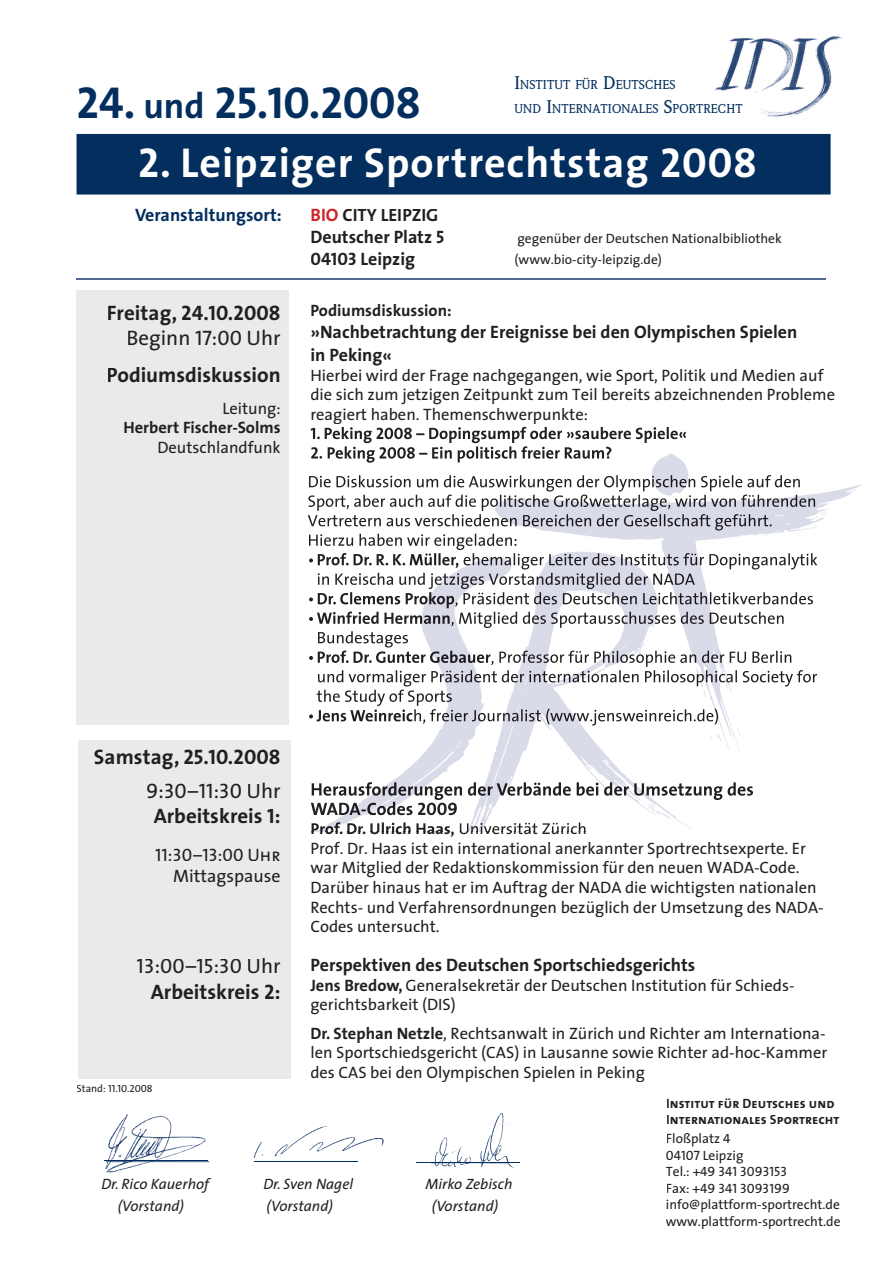
<style>
.page{position:relative;width:893px;height:1263px;background:#fff}
.page>*{position:absolute;margin:0;border:0;box-sizing:border-box;transform-origin:0 0}
.t1{font:45px "The Sans Bold Caps";color:#032e5d}
.t2{font:700 42px "The Sans";letter-spacing:.025em;color:#fff}
.t3{font:700 21px/37.2px "The Sans";color:#231f20;text-align:right}
.t4{font:21px "The Sans Bold Caps";letter-spacing:.005em;color:#231f20}
.t5{font:21px "The Sans Caps";color:#231f20}
.t6{font:700 18px/21.6px "The Sans";color:#231f20}
.t7{font:700 18px "The Sans";color:#032e5d}
.t8{font:18px "The Sans Caps";color:#231f20}
.t9{font:18px "The Sans";color:#231f20}
.t10{font:16.5px/19.5px "The Sans";color:#231f20}
.t11{font:700 16.5px "The Sans";color:#231f20}
.t12{font:italic 15px "The Sans";color:#231f20}
.t13{font:13.5px/16.5px "The Sans";color:#231f20}
.t14{font:13.5px/16.5px "The Sans Bold Caps";letter-spacing:.005em;color:#231f20}
.t15{font:13.5px/16.5px "The Sans Caps";color:#231f20}
.t16{font:500 12.6px/24px "Weidemann";letter-spacing:.005em;color:#032e5d}
.t17{font:10.5px "The Sans Caps";color:#231f20}
.s1{font-size:18px}
.s2{font-family:"The Sans";font-weight:700;font-size:36px}
.s3{font-family:"The Sans Bold Caps";font-weight:400}
.s4{font-family:"The Sans";font-weight:700}
.s5{font-weight:400}
.s6{font-family:"The Sans Caps";font-weight:400}
.s7{color:#d1232a}
.s8{font-family:"The Sans"}
.s9{font-weight:700}
.s10{font-family:"The Sans Caps"}
</style>
<div class="page">
<div style="left:78px;top:740px;width:213px;height:339px;background:#e9eaeb"></div>
<div style="left:77px;top:290px;width:212px;height:434px;background:#e9eaeb"></div>
<img style="left:307px;top:426px;width:555px;height:405px">
<img style="left:714px;top:36px;width:129px;height:81px">
<img style="left:309px;top:475px;width:492px;height:16px">
<img style="left:308px;top:495px;width:508px;height:16px">
<img style="left:308px;top:514px;width:465px;height:16px">
<img style="left:309px;top:534px;width:207px;height:16px">
<svg style="left:309px;top:558px;width:4px;height:4px"></svg>
<img style="left:318px;top:553px;width:141px;height:16px">
<img style="left:459px;top:553px;width:366px;height:16px">
<img style="left:308px;top:573px;width:387px;height:16px">
<svg style="left:309px;top:597px;width:4px;height:4px"></svg>
<img style="left:318px;top:592px;width:495px;height:16px">
<img style="left:455px;top:592px;width:358px;height:15px">
<svg style="left:309px;top:617px;width:4px;height:4px"></svg>
<img style="left:317px;top:612px;width:133px;height:12px">
<img style="left:451px;top:612px;width:334px;height:16px">
<img style="left:308px;top:631px;width:101px;height:16px">
<svg style="left:309px;top:656px;width:6px;height:7px"></svg>
<img style="left:318px;top:651px;width:172px;height:12px">
<img style="left:491px;top:651px;width:302px;height:16px">
<img style="left:308px;top:670px;width:509px;height:16px">
<img style="left:308px;top:690px;width:145px;height:16px">
<svg style="left:309px;top:714px;width:4px;height:4px"></svg>
<img style="left:317px;top:709px;width:95px;height:12px">
<img style="left:414px;top:709px;width:304px;height:16px">
<svg style="left:311px;top:428px;width:9px;height:11px"></svg>
<img style="left:325px;top:427px;width:47px;height:16px">
<img style="left:377px;top:428px;width:17px;height:11px">
<img style="left:394px;top:428px;width:18px;height:11px">
<img style="left:413px;top:427px;width:273px;height:16px">
<svg style="left:311px;top:447px;width:11px;height:12px"></svg>
<img style="left:323px;top:446px;width:52px;height:17px">
<img style="left:380px;top:447px;width:35px;height:12px">
<img style="left:416px;top:446px;width:195px;height:16px">
<div style="left:77px;top:134px;width:754px;height:61px;background:#032e5d"></div>
<img style="left:312px;top:783px;width:45px;height:13px">
<img style="left:359px;top:782px;width:395px;height:18px">
<img style="left:311px;top:802px;width:102px;height:13px">
<img style="left:418px;top:803px;width:39px;height:12px">
<img style="left:312px;top:822px;width:142px;height:9px">
<img style="left:460px;top:822px;width:127px;height:9px">
<img style="left:104px;top:1114px;width:106px;height:59px">
<img style="left:254px;top:1126px;width:130px;height:32px">
<img style="left:431px;top:1113px;width:83px;height:55px">
<hr style="left:254px;top:1161px;width:104px;height:1px;background:#032e5d">
<hr style="left:77px;top:278px;width:749px;height:1px;background:#536890">
<hr style="left:416px;top:1162px;width:104px;height:1px;background:#032e5d">
<hr style="left:105px;top:1160px;width:103px;height:1px;background:#032e5d">
<p class="t16" style="left:514px;top:72px;width:230px"><span class="s1">I</span>NSTITUT FÜR <span class="s1">D</span>EUTSCHES<br>UND <span class="s1">I</span>NTERNATIONALES <span class="s1">S</span>PORTRECHT</p>
<h1 class="t1" style="left:77px;top:65px;width:346px">24. <span class="s2">und</span> 25.10.2008</h1>
<h2 class="t2" style="left:138px;top:128px;width:620px"><span class="s3">2.</span> Leipziger Sportrechtstag <span class="s3">2008</span></h2>
<p class="t7" style="left:135px;top:200px;width:148px">Veranstaltungsort:</p>
<p class="t4" style="left:107px;top:295px;width:175px"><span class="s4">Freitag,</span> 24.10.2008</p>
<p class="t3" style="left:107px;top:319px;width:176px"><span class="s5">Beginn</span> <span class="s6">17:00</span> <span class="s5">Uhr<br></span>Podiumsdiskussion</p>
<p class="t10" style="left:222px;top:398px;width:60px">Leitung:</p>
<p class="t11" style="left:123px;top:414px;width:159px">Herbert Fischer-Solms</p>
<p class="t10" style="left:157px;top:437px;width:125px">Deutschlandfunk</p>
<p class="t6" style="left:310px;top:204px;width:135px"><span class="s7">BIO</span> CITY LEIPZIG<br>Deutscher Platz <span class="s3">5<br>04103</span> Leipzig</p>
<p class="t13" style="left:517px;top:229px;width:266px">gegenüber der Deutschen Nationalbibliothek</p>
<p class="t13" style="left:514px;top:251px;width:149px">(www.bio-city-leipzig.de)</p>
<p class="t11" style="left:310px;top:297px;width:143px">Podiumsdiskussion:</p>
<p class="t6" style="left:310px;top:319px;width:488px;line-height:23.4px">»Nachbetrachtung der Ereignisse bei den Olympischen Spielen in Peking«</p>
<p class="t10" style="left:310px;top:365px;width:526px">Hierbei wird der Frage nachgegangen, wie Sport, Politik und Medien auf die sich zum jetzigen Zeitpunkt zum Teil bereits abzeichnenden Probleme reagiert haben. Themenschwerpunkte:</p>
<p class="t4" style="left:94px;top:739px;width:188px"><span class="s4">Samstag,</span> 25.10.2008</p>
<p class="t5" style="left:146px;top:774px;width:136px">9:30–11:30 <span class="s8">Uhr</span></p>
<p class="t3" style="left:154px;top:797px;width:128px">Arbeitskreis <span class="s3">1:</span></p>
<p class="t8" style="left:155px;top:839px;width:127px">11:30–13:00 Uhr</p>
<p class="t9" style="left:173px;top:861px;width:109px">Mittagspause</p>
<p class="t5" style="left:137px;top:949px;width:145px">13:00–15:30 <span class="s8">Uhr</span></p>
<p class="t3" style="left:151px;top:972px;width:131px">Arbeitskreis <span class="s3">2:</span></p>
<p class="t17" style="left:77px;top:1080px;width:78px"><span class="s8">Stand:</span> 11.10.2008</p>
<p class="t10" style="left:310px;top:819px;width:515px"><span class="s9">Prof. Dr. Ulrich Haas,</span> Universität Zürich<br>Prof. Dr. Haas ist ein international anerkannter Sportrechtsexperte. Er war Mitglied der Redaktionskommission für den neuen WADA-Code.<br>Darüber hinaus hat er im Auftrag der NADA die wichtigsten nationalen Rechts- und Verfahrensordnungen bezüglich der Umsetzung des NADA-Codes untersucht.</p>
<p class="t6" style="left:310px;top:954px;width:386px">Perspektiven des Deutschen Sportschiedsgerichts</p>
<p class="t10" style="left:310px;top:975px;width:486px"><span class="s9">Jens Bredow,</span> Generalsekretär der Deutschen Institution für Schieds&shy;gerichtsbarkeit (DIS)</p>
<p class="t10" style="left:310px;top:1023px;width:518px;text-align:justify"><span class="s9">Dr. Stephan Netzle</span>, Rechtsanwalt in Zürich und Richter am Internationa&shy;len Sportschiedsgericht (CAS) in Lausanne sowie Richter ad-hoc-Kammer des CAS bei den Olympischen Spielen in Peking</p>
<p class="t14" style="left:666px;top:1095px;width:175px">Institut für Deutsches und<br>Internationales Sportrecht</p>
<p class="t12" style="left:101px;top:1172px;width:109px">Dr. Rico Kauerhof</p>
<p class="t12" style="left:263px;top:1172px;width:91px">Dr. Sven Nagel</p>
<p class="t12" style="left:425px;top:1172px;width:89px">Mirko Zebisch</p>
<p class="t12" style="left:118px;top:1193px;width:68px">(Vorstand)</p>
<p class="t12" style="left:267px;top:1193px;width:68px">(Vorstand)</p>
<p class="t12" style="left:432px;top:1193px;width:68px">(Vorstand)</p>
<p class="t13" style="left:666px;top:1130px;width:79px">Floßplatz <span class="s10">4<br>04107</span> Leipzig</p>
<p class="t15" style="left:666px;top:1163px;width:126px"><span class="s8">Tel.: +</span>49 341 3093153<br><span class="s8">Fax: +</span>49 341 3093199</p>
<p class="t13" style="left:666px;top:1196px;width:176px">info@plattform-sportrecht.de www.plattform-sportrecht.de</p>
</div>
